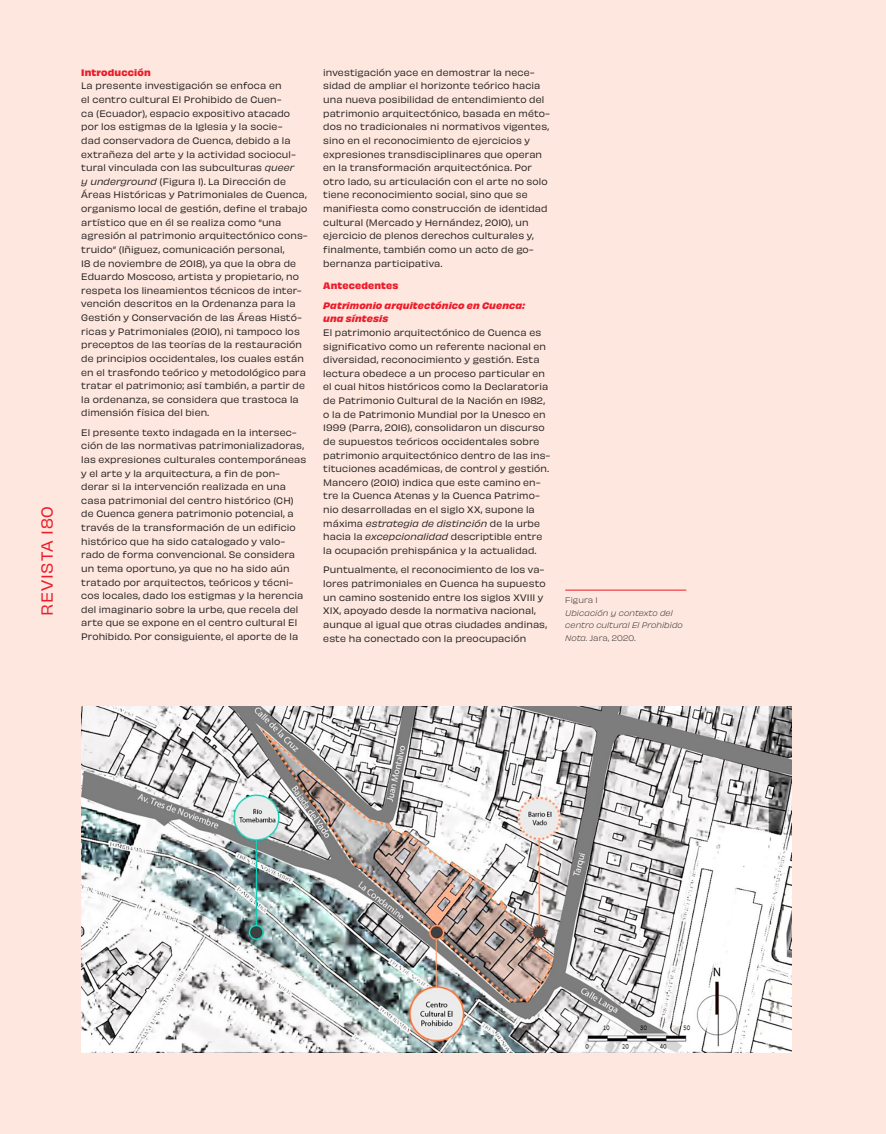
<style>
.page{position:relative;width:886px;height:1134px;background:#fde7de}
.page>*{position:absolute;margin:0;border:0;box-sizing:border-box;transform-origin:0 0}
.t1{font:15px "Obviously";letter-spacing:.05em;color:#ee1b2a}
.Pie_de_foto{font:8.75px/13.6px "Obviously";letter-spacing:.01em;color:#231f20}
.Pie_de_foto-2{font:italic 700 8.75px/13.6px "Obviously";letter-spacing:.02em;color:#ee1b2a}
.Pie_de_foto-3{font:700 8.75px "Obviously";letter-spacing:.02em;color:#ee1b2a}
.Pie_de_foto-4{font:italic 7.5px/12.5px "Obviously Lght";letter-spacing:.01em;color:#231f20}
.Pie_de_foto-5{font:7.5px "Obviously Lght";letter-spacing:.015em;color:#231f20}
.s1{font-weight:700;color:#ee1b2a}
.s2{font-style:italic}
</style>
<div class="page">
<img style="left:81px;top:707px;width:710px;height:346px">
<hr style="left:565px;top:590px;width:121px;height:1px;background:#ee1b2a">
<h1 class="t1" style="left:36px;top:615px;width:111px;rotate:-90deg">REVISTA 180</h1>
<p class="Pie_de_foto" style="left:81px;top:65px;width:228px"><span class="s1">Introducción<br></span>La presente investigación se enfoca en<br>el centro cultural El Prohibido de Cuen-<br>ca (Ecuador), espacio expositivo atacado por los estigmas de la Iglesia y la socie-<br>dad conservadora de Cuenca, debido a la extrañeza del arte y la actividad sociocul&shy;tural vinculada con las subculturas <span class="s2">queer<br>y underground</span> (Figura 1). La Dirección de Áreas Históricas y Patrimoniales de Cuenca, organismo local de gestión, define el trabajo artístico que en él se realiza como “una agresión al patrimonio arquitectónico cons&shy;truido” (Iñiguez, comunicación personal,<br>18 de noviembre de 2018), ya que la obra de Eduardo Moscoso, artista y propietario, no respeta los lineamientos técnicos de inter&shy;vención descritos en la Ordenanza para la Gestión y Conservación de las Áreas Histó&shy;ricas y Patrimoniales (2010), ni tampoco los preceptos de las teorías de la restauración de principios occidentales, los cuales están en el trasfondo teórico y metodológico para tratar el patrimonio; así también, a partir de la ordenanza, se considera que trastoca la dimensión física del bien.</p>
<p class="Pie_de_foto" style="left:81px;top:425px;width:226px">El presente texto indagada en la intersec&shy;ción de las normativas patrimonializadoras, las expresiones culturales contemporáneas y el arte y la arquitectura, a fin de pon&shy;derar si la intervención realizada en una casa patrimonial del centro histórico (CH) de Cuenca genera patrimonio potencial, a través de la transformación de un edificio histórico que ha sido catalogado y valo&shy;rado de forma convencional. Se considera un tema oportuno, ya que no ha sido aún tratado por arquitectos, teóricos y técni&shy;cos locales, dado los estigmas y la herencia del imaginario sobre la urbe, que recela del arte que se expone en el centro cultural El Prohibido. Por consiguiente, el aporte de la</p>
<p class="Pie_de_foto" style="left:323px;top:65px;width:228px">investigación yace en demostrar la nece&shy;sidad de ampliar el horizonte teórico hacia una nueva posibilidad de entendimiento del patrimonio arquitectónico, basada en méto&shy;dos no tradicionales ni normativos vigentes, sino en el reconocimiento de ejercicios y expresiones transdisciplinares que operan en la transformación arquitectónica. Por otro lado, su articulación con el arte no solo tiene reconocimiento social, sino que se manifiesta como construcción de identidad cultural (Mercado y Hernández, 2010), un ejercicio de plenos derechos culturales y, finalmente, también como un acto de go&shy;bernanza participativa.</p>
<p class="Pie_de_foto-3" style="left:323px;top:279px;width:77px">Antecedentes</p>
<p class="Pie_de_foto-2" style="left:323px;top:298px;width:203px">Patrimonio arquitectónico en Cuenca: una síntesis</p>
<p class="Pie_de_foto" style="left:323px;top:325px;width:228px">El patrimonio arquitectónico de Cuenca es significativo como un referente nacional en diversidad, reconocimiento y gestión. Esta lectura obedece a un proceso particular en el cual hitos históricos como la Declaratoria de Patrimonio Cultural de la Nación en 1982, o la de Patrimonio Mundial por la Unesco en 1999 (Parra, 2016), consolidaron un discurso de supuestos teóricos occidentales sobre patrimonio arquitectónico dentro de las ins&shy;tituciones académicas, de control y gestión.<br>Mancero (2010) indica que este camino en&shy;tre la Cuenca Atenas y la Cuenca Patrimo&shy;nio desarrolladas en el siglo XX, supone la máxima <span class="s2">estrategia de distinción</span> de la urbe hacia la <span class="s2">excepcionalidad</span> descriptible entre la ocupación prehispánica y la actualidad.</p>
<p class="Pie_de_foto" style="left:323px;top:562px;width:225px">Puntualmente, el reconocimiento de los va&shy;lores patrimoniales en Cuenca ha supuesto un camino sostenido entre los siglos XVIII y XIX, apoyado desde la normativa nacional, aunque al igual que otras ciudades andinas, este ha conectado con la preocupación</p>
<p class="Pie_de_foto-5" style="left:565px;top:595px;width:34px">Figura 1</p>
<p class="Pie_de_foto-4" style="left:565px;top:606px;width:119px">Ubicación y contexto del centro cultural El Prohibido</p>
<p class="Pie_de_foto-5" style="left:565px;top:632px;width:72px"><span class="s2">Nota</span>. Jara, 2020.</p>
</div>
